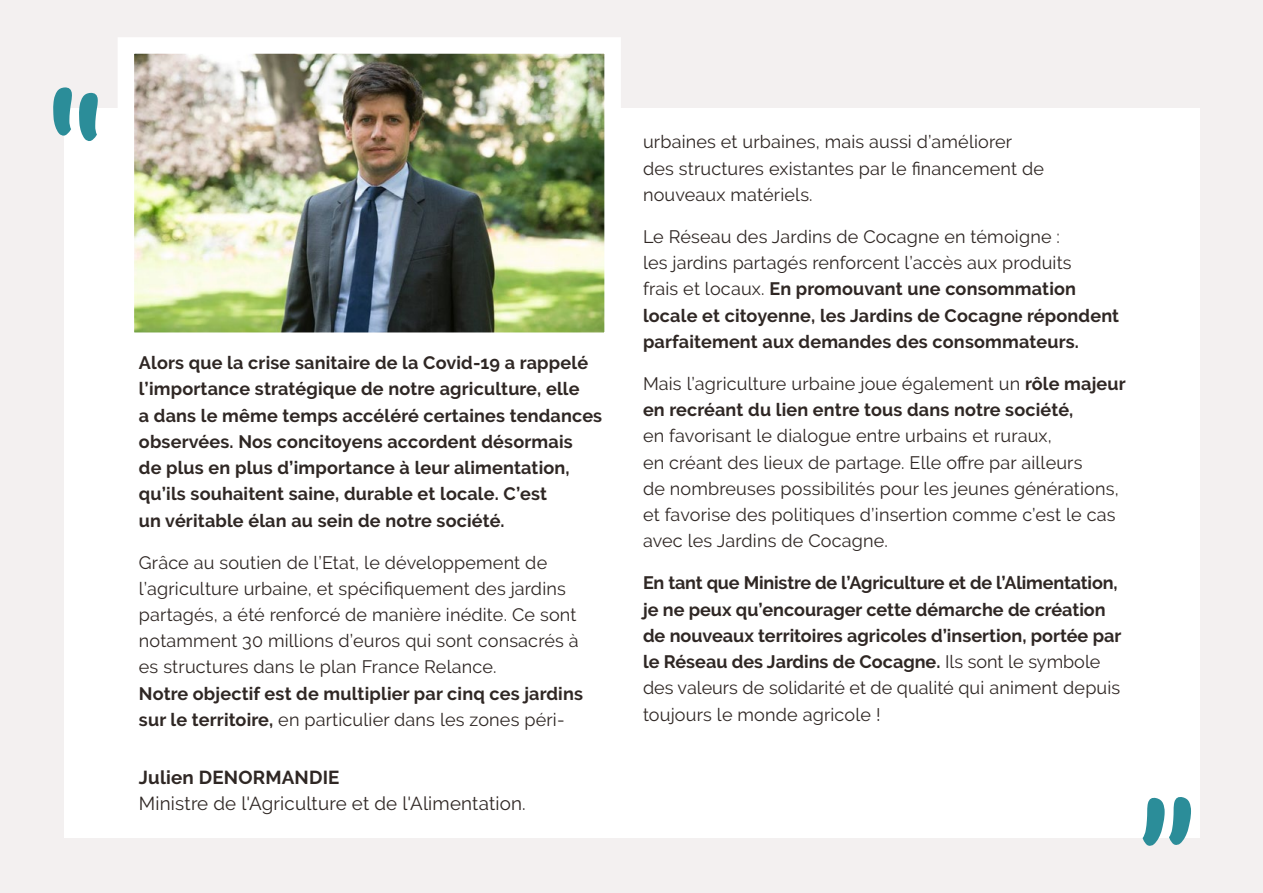
<style>
.page{position:relative;width:1263px;height:893px;background:#f3f0f0}
.page>*{position:absolute;margin:0;border:0;box-sizing:border-box;transform-origin:0 0}
.t1{font:18.75px "Raleway";letter-spacing:.01em;color:#2f2724}
.t2{font:700 18.75px "Raleway";letter-spacing:.01em;color:#2f2724}
.t3{font:700 18px/26.2px "Raleway";letter-spacing:.01em;color:#2f2724}
.t4{font:18px/26.2px "Raleway";letter-spacing:.01em;color:#2f2724}
.s1{font-weight:400}
</style>
<div class="page">
<div style="left:64px;top:108px;width:1135px;height:730px;background:#fff"></div>
<img style="left:135px;top:54px;width:469px;height:278px">
<svg style="left:1138px;top:838px;width:57px;height:16px"></svg>
<svg style="left:51px;top:85px;width:50px;height:58px"></svg>
<p class="t3" style="left:139px;top:350px;width:465px">Alors que la crise sanitaire de la Covid-19 a rappelé l’importance stratégique de notre agriculture, elle<br>a dans le même temps accéléré certaines tendances observées. Nos concitoyens accordent désormais<br>de plus en plus d’importance à leur alimentation, qu’ils souhaitent saine, durable et locale. C’est<br>un véritable élan au sein de notre société.</p>
<p class="t4" style="left:139px;top:549px;width:441px">Grâce au soutien de l’Etat, le développement de l’agriculture urbaine, et spécifiquement des jardins partagés, a été renforcé de manière inédite. Ce sont notamment 30 millions d’euros qui sont consacrés à es structures dans le plan France Relance.</p>
<p class="t3" style="left:139px;top:680px;width:446px">Notre objectif est de multiplier par cinq ces jardins sur le territoire, <span class="s1">en particulier dans les zones péri-</span></p>
<p class="t2" style="left:139px;top:766px;width:202px">Julien DENORMANDIE</p>
<p class="t1" style="left:139px;top:793px;width:388px">Ministre de l'Agriculture et de l'Alimentation.</p>
<p class="t4" style="left:643px;top:129px;width:402px">urbaines et urbaines, mais aussi d’améliorer des structures existantes par le financement de nouveaux matériels.</p>
<p class="t3" style="left:643px;top:224px;width:478px"><span class="s1">Le Réseau des Jardins de Cocagne en témoigne :<br>les jardins partagés renforcent l’accès aux produits<br>frais et locaux.</span> En promouvant une consommation locale et citoyenne, les Jardins de Cocagne répondent parfaitement aux demandes des consommateurs.</p>
<p class="t3" style="left:643px;top:371px;width:484px"><span class="s1">Mais l’agriculture urbaine joue également un</span> rôle majeur en recréant du lien entre tous dans notre société,</p>
<p class="t4" style="left:643px;top:423px;width:477px">en favorisant le dialogue entre urbains et ruraux,<br>en créant des lieux de partage. Elle offre par ailleurs<br>de nombreuses possibilités pour les jeunes générations, et favorise des politiques d’insertion comme c’est le cas avec les Jardins de Cocagne.</p>
<p class="t3" style="left:643px;top:570px;width:480px">En tant que Ministre de l’Agriculture et de l’Alimentation, je ne peux qu’encourager cette démarche de création de nouveaux territoires agricoles d’insertion, portée par le Réseau des Jardins de Cocagne. <span class="s1">Ils sont le symbole des valeurs de solidarité et de qualité qui animent depuis toujours le monde agricole !</span></p>
</div>
